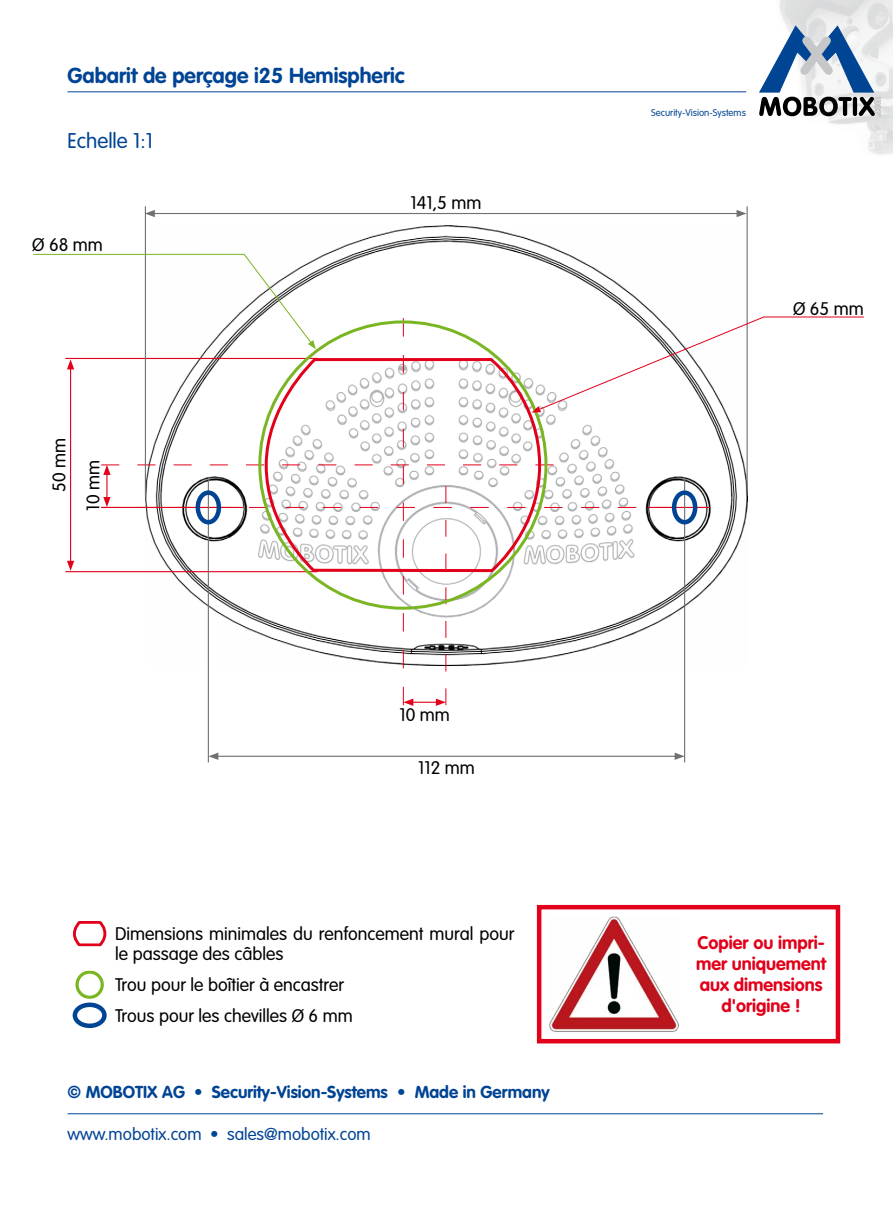
<style>
.page{position:relative;width:893px;height:1208px;background:#fff}
.page>*{position:absolute;margin:0;border:0;box-sizing:border-box;transform-origin:0 0}
.t1{font:700 21.3px "VAG Rounded LT Pro";color:#004494}
.t2{font:300 21px "VAG Rounded LT Pro";color:#004494}
.t3{font:300 18px/20.4px "VAG Rounded LT Pro";color:#000}
.t4{font:700 18px/21px "VAG Rounded LT Pro";color:#e2001a;text-align:center}
.t5{font:700 17.1px "VAG Rounded LT Pro";color:#004494}
.t6{font:300 17.1px "VAG Rounded LT Pro";color:#004494}
.t7{font:300 9.6px "VAG Rounded LT Pro";color:#004494}
</style>
<div class="page">
<hr style="left:68px;top:1113px;width:755px;height:1px;background:#004494">
<hr style="left:68px;top:91px;width:678px;height:1px;background:#004494">
<img style="left:779px;top:0;width:114px;height:154px">
<svg style="left:759px;top:26px;width:122px;height:90px"></svg>
<svg style="left:73px;top:921px;width:34px;height:25px"></svg>
<svg style="left:72px;top:970px;width:35px;height:59px"></svg>
<img style="left:549px;top:917px;width:130px;height:114px">
<div style="left:537px;top:905px;width:303px;height:138px;border:4px solid #e2001a"></div>
<img style="left:146px;top:225px;width:601px;height:29px">
<hr style="left:145px;top:206px;width:1px;height:289px;background:#707172">
<hr style="left:747px;top:206px;width:1px;height:289px;background:#707172">
<hr style="left:152px;top:213px;width:587px;height:1px;background:#707172">
<svg style="left:146px;top:210px;width:9px;height:7px"></svg>
<svg style="left:737px;top:210px;width:10px;height:7px"></svg>
<hr style="left:208px;top:477px;width:1px;height:285px;background:#707172">
<hr style="left:684px;top:477px;width:1px;height:285px;background:#707172">
<hr style="left:216px;top:755px;width:461px;height:2px;background:#707172">
<svg style="left:209px;top:752px;width:9px;height:8px"></svg>
<svg style="left:675px;top:752px;width:9px;height:8px"></svg>
<svg style="left:33px;top:254px;width:831px;height:452px"></svg>
<p class="t1" style="left:68px;top:62px;width:339px">Gabarit de perçage i25 Hemispheric</p>
<p class="t2" style="left:68px;top:129px;width:87px">Echelle 1:1</p>
<p class="t3" style="left:32px;top:235px;width:72px">Ø 68 mm</p>
<p class="t3" style="left:50px;top:492px;width:55px;rotate:-90deg">50 mm</p>
<p class="t3" style="left:84px;top:511px;width:52px;rotate:-90deg">10 mm</p>
<p class="t3" style="left:410px;top:193px;width:72px">141,5 mm</p>
<p class="t3" style="left:399px;top:705px;width:52px">10 mm</p>
<p class="t3" style="left:418px;top:758px;width:58px">112 mm</p>
<p class="t3" style="left:115px;top:924px;width:401px">Dimensions minimales du renfoncement mural pour le passage des câbles</p>
<p class="t3" style="left:115px;top:970px;width:239px;line-height:30.6px">Trou pour le boîtier à encastrer<br>Trous pour les chevilles Ø 6 mm</p>
<p class="t5" style="left:68px;top:1081px;width:484px">© MOBOTIX AG • Security-Vision-Systems • Made in Germany</p>
<p class="t6" style="left:68px;top:1123px;width:305px">www.mobotix.com • sales@mobotix.com</p>
<p class="t7" style="left:651px;top:107px;width:96px">Security-Vision-Systems</p>
<p class="t3" style="left:793px;top:299px;width:72px">Ø 65 mm</p>
<p class="t4" style="left:696px;top:932px;width:132px">Copier ou impri&shy;mer uniquement aux dimensions d'origine !</p>
</div>
